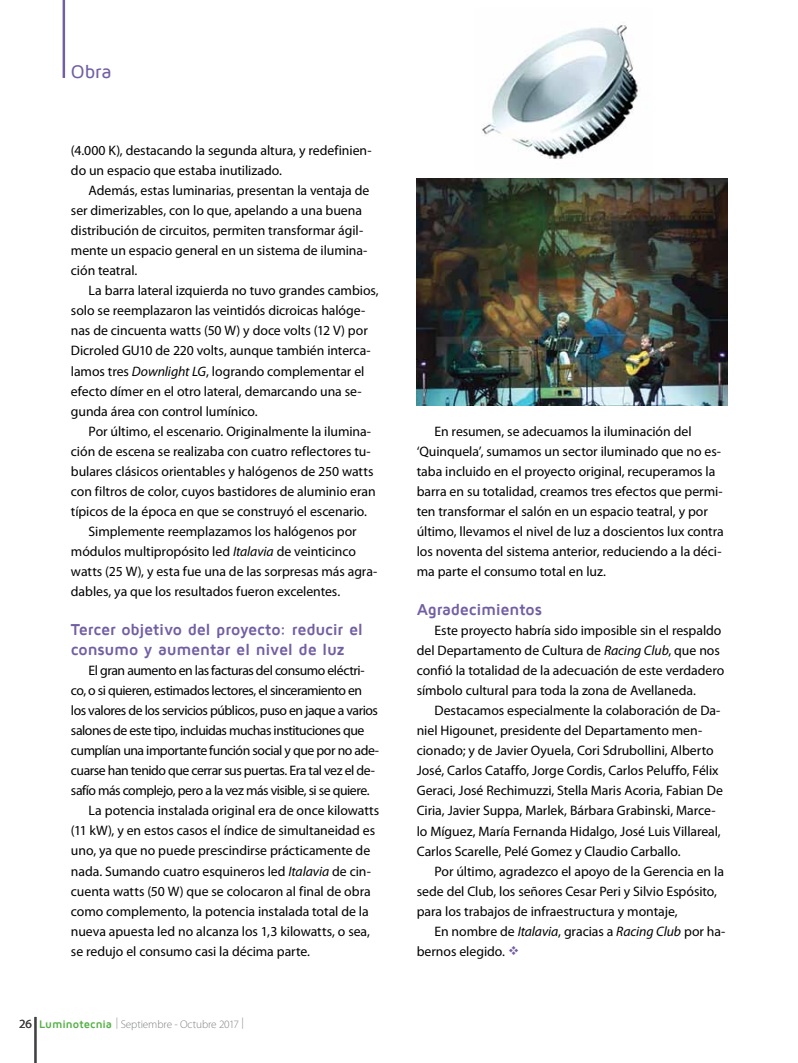
<style>
.page{position:relative;width:798px;height:1063px;background:#fff}
.page>*{position:absolute;margin:0;border:0;box-sizing:border-box;transform-origin:0 0}
.t1{font:500 18.75px "Maven Pro";color:#725fa3}
.t2{font:700 16.25px/20px "Maven Pro";letter-spacing:-.015em;color:#725fa3}
.t3{font:13.75px/20px "Myriad Pro";letter-spacing:-.005em;color:#000}
.t4{font:13.75px "Myriad Pro";letter-spacing:-.035em;color:#000}
.t5{font:12.5px "Myriad Pro";color:#414042}
.t6{font:300 11.25px "Myriad Pro";letter-spacing:-.01em;color:#808285}
.s1{font-style:italic}
.s2{font-family:"Maven Pro";font-weight:700;color:#55b047}
.s3{color:#725fa3}
</style>
<div class="page">
<hr style="left:34px;top:1017px;width:3px;height:46px;background:#414042">
<hr style="left:63px;top:0;width:2px;height:78px;background:#725fa3">
<img style="left:482px;top:22px;width:157px;height:137px">
<img style="left:416px;top:178px;width:310px;height:228px">
<h1 class="t1" style="left:71px;top:62px;width:42px">Obra</h1>
<p class="t3" style="left:71px;top:141px;width:302px">(4.000 K), destacando la segunda altura, y redefinien&shy;do un espacio que estaba inutilizado.</p>
<p class="t3" style="left:71px;top:181px;width:300px;text-indent:18px">Además, estas luminarias, presentan la ventaja de ser dimerizables, con lo que, apelando a una buena distribución de circuitos, permiten transformar ágil&shy;mente un espacio general en un sistema de ilumina&shy;ción teatral.</p>
<p class="t3" style="left:71px;top:281px;width:309px;text-indent:18px">La barra lateral izquierda no tuvo grandes cambios, solo se reemplazaron las veintidós dicroicas halóge&shy;nas de cincuenta watts (50 W) y doce volts (12 V) por Dicroled GU10 de 220 volts, aunque también interca&shy;lamos tres <span class="s1">Downlight LG</span>, logrando complementar el efecto dímer en el otro lateral, demarcando una se&shy;gunda área con control lumínico.</p>
<p class="t3" style="left:89px;top:421px;width:284px">Por último, el escenario. Originalmente la ilumina-</p>
<p class="t3" style="left:71px;top:441px;width:301px">ción de escena se realizaba con cuatro reflectores tu-</p>
<p class="t3" style="left:71px;top:461px;width:304px">bulares clásicos orientables y halógenos de 250 watts</p>
<p class="t3" style="left:71px;top:481px;width:306px">con filtros de color, cuyos bastidores de aluminio eran</p>
<p class="t3" style="left:71px;top:501px;width:297px">típicos de la época en que se construyó el escenario.</p>
<p class="t3" style="left:89px;top:521px;width:269px">Simplemente reemplazamos los halógenos por</p>
<p class="t3" style="left:71px;top:541px;width:286px">módulos multipropósito led <span class="s1">Italavia</span> de veinticinco</p>
<p class="t3" style="left:71px;top:561px;width:308px">watts (25 W), y esta fue una de las sorpresas más agra-</p>
<p class="t3" style="left:71px;top:581px;width:271px">dables, ya que los resultados fueron excelentes.</p>
<p class="t2" style="left:71px;top:620px;width:293px">Tercer objetivo del proyecto: reducir el consumo y aumentar el nivel de luz</p>
<p class="t4" style="left:89px;top:663px;width:277px">El gran aumento en las facturas del consumo eléctri-</p>
<p class="t4" style="left:71px;top:683px;width:292px">co, o si quieren, estimados lectores, el sinceramiento en</p>
<p class="t4" style="left:71px;top:703px;width:308px">los valores de los servicios públicos, puso en jaque a varios</p>
<p class="t4" style="left:71px;top:723px;width:295px">salones de este tipo, incluidas muchas instituciones que</p>
<p class="t4" style="left:71px;top:743px;width:309px">cumplían una importante función social y que por no ade-</p>
<p class="t4" style="left:71px;top:763px;width:305px">cuarse han tenido que cerrar sus puertas. Era tal vez el de-</p>
<p class="t4" style="left:71px;top:783px;width:300px">safío más complejo, pero a la vez más visible, si se quiere.</p>
<p class="t3" style="left:89px;top:801px;width:292px">La potencia instalada original era de once kilowatts</p>
<p class="t3" style="left:71px;top:821px;width:305px">(11 kW), y en estos casos el índice de simultaneidad es</p>
<p class="t3" style="left:71px;top:841px;width:301px">uno, ya que no puede prescindirse prácticamente de</p>
<p class="t3" style="left:71px;top:861px;width:301px">nada. Sumando cuatro esquineros led <span class="s1">Italavia</span> de cin-</p>
<p class="t3" style="left:71px;top:881px;width:301px">cuenta watts (50 W) que se colocaron al final de obra</p>
<p class="t3" style="left:71px;top:901px;width:299px">como complemento, la potencia instalada total de la</p>
<p class="t3" style="left:71px;top:921px;width:300px">nueva apuesta led no alcanza los 1,3 kilowatts, o sea,</p>
<p class="t3" style="left:71px;top:941px;width:240px">se redujo el consumo casi la décima parte.</p>
<p class="t5" style="left:19px;top:1017px;width:14px">26</p>
<p class="t6" style="left:241px;top:1016px;width:4px">|</p>
<p class="t6" style="left:39px;top:1018px;width:201px"><span class="s2">Luminotecnia</span> | Septiembre - Octubre 2017</p>
<p class="t3" style="left:416px;top:421px;width:308px;text-indent:18px">En resumen, se adecuamos la iluminación del ‘Quinquela’, sumamos un sector iluminado que no es&shy;taba incluido en el proyecto original, recuperamos la barra en su totalidad, creamos tres efectos que permi&shy;ten transformar el salón en un espacio teatral, y por último, llevamos el nivel de luz a doscientos lux contra los noventa del sistema anterior, reduciendo a la déci&shy;ma parte el consumo total en luz.</p>
<p class="t2" style="left:416px;top:600px;width:127px">Agradecimientos</p>
<p class="t3" style="left:416px;top:621px;width:309px;text-indent:18px">Este proyecto habría sido imposible sin el respaldo del Departamento de Cultura de <span class="s1">Racing Club</span>, que nos confió la totalidad de la adecuación de este verdadero símbolo cultural para toda la zona de Avellaneda.</p>
<p class="t3" style="left:416px;top:701px;width:307px;text-indent:18px">Destacamos especialmente la colaboración de Da&shy;niel Higounet, presidente del Departamento men&shy;cionado; y de Javier Oyuela, Cori Sdrubollini, Alberto José, Carlos Cataffo, Jorge Cordis, Carlos Peluffo, Félix Geraci, José Rechimuzzi, Stella Maris Acoria, Fabian De Ciria, Javier Suppa, Marlek, Bárbara Grabinski, Marce&shy;lo Míguez, María Fernanda Hidalgo, José Luis Villareal, Carlos Scarelle, Pelé Gomez y Claudio Carballo.</p>
<p class="t3" style="left:416px;top:861px;width:308px;text-indent:18px">Por último, agradezco el apoyo de la Gerencia en la sede del Club, los señores Cesar Peri y Silvio Espósito, para los trabajos de infraestructura y montaje,</p>
<p class="t3" style="left:416px;top:921px;width:310px;text-indent:18px">En nombre de <span class="s1">Italavia</span>, gracias a <span class="s1">Racing Club</span> por ha&shy;bernos elegido. <span class="s3">❖</span></p>
</div>
